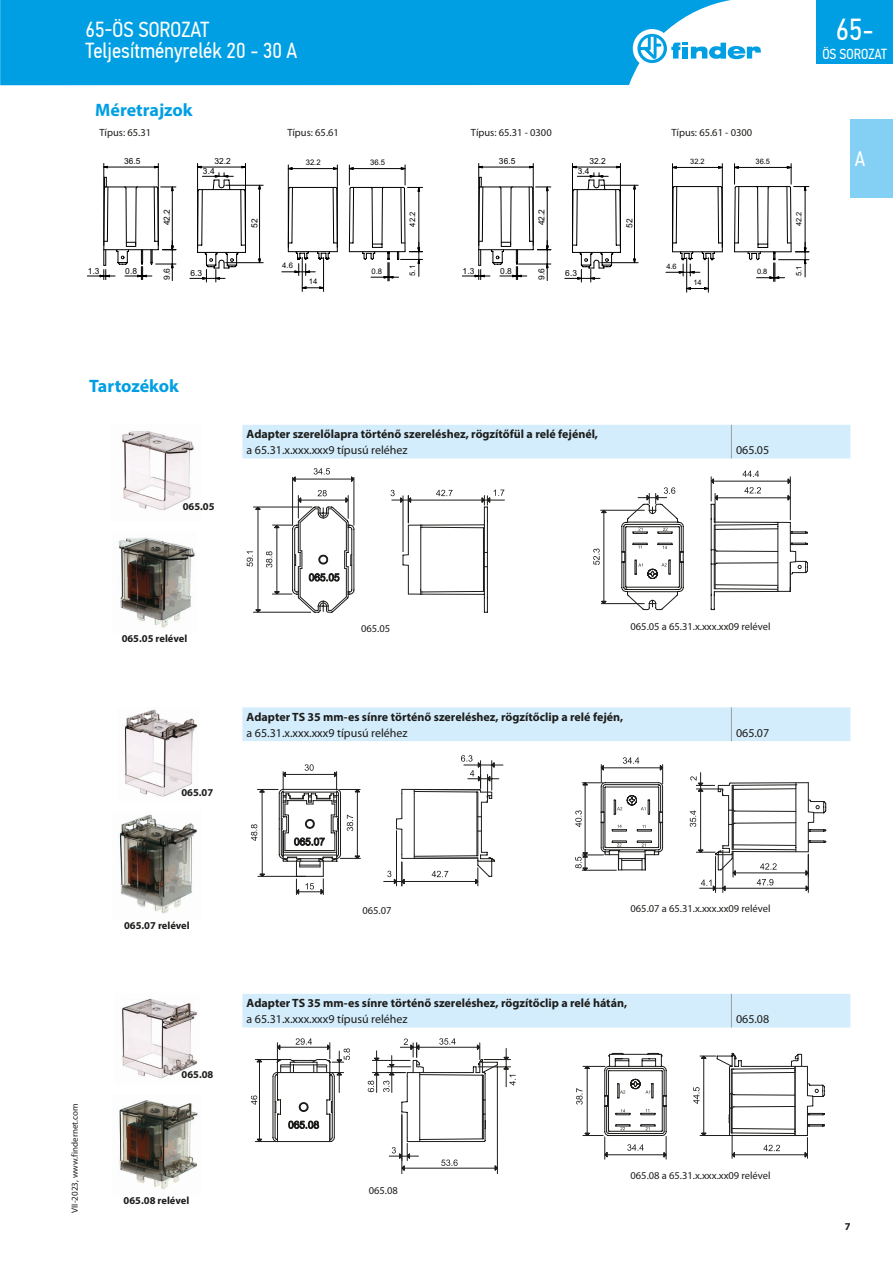
<style>
.page{position:relative;width:893px;height:1263px;background:#fff}
.page>*{position:absolute;margin:0;border:0;box-sizing:border-box;transform-origin:0 0}
.t1{font:30.3px "PF Din Text Cond Pro";color:#fff}
.t2{font:21.75px/21px "PF Din Text Cond Pro";color:#fff}
.t3{font:21px "PF Din Text Cond Pro";color:#fff}
.t4{font:700 18px "Myriad Pro";color:#009fe3}
.t5{font:14.55px "PF Din Text Cond Pro";color:#fff}
.t6{font:700 12px "Myriad Pro";color:#1d1d1b}
.t7{font:12px "Myriad Pro";color:#1d1d1b}
.t8{font:10.5px "Myriad Pro";color:#1d1d1b}
.t9{font:700 10.5px "Myriad Pro";color:#1d1d1b}
.t10{font:9px "Myriad Pro";color:#1d1d1b}
.t11{font:8.4px "Arial MT Std";letter-spacing:.01em;color:#000}
.t12{font:7.65px "Arial MT Std";letter-spacing:.005em;color:#000}
.t13{font:7.5px "Arial MT Std";letter-spacing:.005em;color:#000}
</style>
<div class="page">
<div style="left:850px;top:119px;width:43px;height:79px;background:#84d0f5"></div>
<div style="left:0;top:0;width:731px;height:85px;background:#009fe3"></div>
<div style="left:633px;top:29px;width:38px;height:39px;background:#fff;border-radius:50%"></div>
<svg style="left:637px;top:34px;width:124px;height:29px"></svg>
<div style="left:816px;top:0;width:77px;height:64px;background:#009fe3"></div>
<svg style="left:242px;top:425px;width:608px;height:602px"></svg>
<hr style="left:731px;top:425px;width:1px;height:33px;background:#9d9d9d">
<hr style="left:731px;top:707px;width:1px;height:34px;background:#9d9d9d">
<hr style="left:731px;top:994px;width:1px;height:33px;background:#9d9d9d">
<img style="left:122px;top:431px;width:72px;height:80px">
<img style="left:119px;top:537px;width:76px;height:91px">
<svg style="left:391px;top:489px;width:114px;height:124px"></svg>
<hr style="left:410px;top:500px;width:73px;height:1px;background:#1d1d1b">
<hr style="left:354px;top:477px;width:1px;height:48px;background:#1d1d1b">
<hr style="left:292px;top:477px;width:1px;height:48px;background:#1d1d1b">
<svg style="left:314px;top:468px;width:16px;height:6px"></svg>
<svg style="left:247px;top:490px;width:108px;height:123px"></svg>
<svg style="left:351px;top:477px;width:3px;height:5px"></svg>
<hr style="left:258px;top:509px;width:1px;height:102px;background:#1d1d1b">
<hr style="left:277px;top:527px;width:1px;height:66px;background:#1d1d1b">
<hr style="left:295px;top:479px;width:57px;height:1px;background:#1d1d1b">
<hr style="left:300px;top:500px;width:46px;height:1px;background:#1d1d1b">
<hr style="left:601px;top:510px;width:43px;height:1px;background:#1d1d1b">
<hr style="left:601px;top:603px;width:43px;height:1px;background:#1d1d1b">
<hr style="left:604px;top:512px;width:1px;height:89px;background:#1d1d1b">
<svg style="left:593px;top:548px;width:7px;height:17px"></svg>
<svg style="left:601px;top:601px;width:5px;height:3px"></svg>
<svg style="left:621px;top:471px;width:187px;height:139px"></svg>
<img style="left:124px;top:709px;width:73px;height:88px">
<img style="left:119px;top:814px;width:78px;height:100px">
<svg style="left:384px;top:755px;width:119px;height:131px"></svg>
<svg style="left:251px;top:764px;width:109px;height:130px"></svg>
<hr style="left:582px;top:870px;width:34px;height:1px;background:#1d1d1b">
<hr style="left:808px;top:854px;width:1px;height:38px;background:#1d1d1b">
<hr style="left:715px;top:856px;width:1px;height:36px;background:#1d1d1b">
<hr style="left:723px;top:850px;width:1px;height:42px;background:#1d1d1b">
<svg style="left:575px;top:757px;width:89px;height:113px"></svg>
<svg style="left:690px;top:773px;width:136px;height:118px"></svg>
<hr style="left:585px;top:783px;width:1px;height:72px;background:#1d1d1b">
<img style="left:122px;top:998px;width:76px;height:81px">
<img style="left:119px;top:1100px;width:80px;height:90px">
<svg style="left:251px;top:1038px;width:99px;height:105px"></svg>
<hr style="left:497px;top:1067px;width:1px;height:107px;background:#1d1d1b">
<hr style="left:402px;top:1115px;width:1px;height:59px;background:#1d1d1b">
<svg style="left:368px;top:1038px;width:148px;height:132px"></svg>
<svg style="left:693px;top:1053px;width:132px;height:105px"></svg>
<svg style="left:576px;top:1053px;width:91px;height:106px"></svg>
<hr style="left:587px;top:1068px;width:1px;height:66px;background:#1d1d1b">
<svg style="left:87px;top:163px;width:176px;height:119px"></svg>
<svg style="left:282px;top:165px;width:141px;height:127px"></svg>
<svg style="left:462px;top:163px;width:176px;height:119px"></svg>
<svg style="left:666px;top:163px;width:143px;height:129px"></svg>
<h2 class="t2" style="left:85px;top:19px;width:213px">65-ÖS SOROZAT<br>Teljesítményrelék 20 - 30 A</h2>
<h3 class="t4" style="left:95px;top:98px;width:99px">Méretrajzok</h3>
<p class="t8" style="left:100px;top:126px;width:53px">Típus: 65.31</p>
<p class="t8" style="left:287px;top:126px;width:53px">Típus: 65.61</p>
<p class="t8" style="left:471px;top:126px;width:82px">Típus: 65.31 - 0300</p>
<p class="t8" style="left:671px;top:126px;width:82px">Típus: 65.61 - 0300</p>
<p class="t11" style="left:215px;top:157px;width:18px">32.2</p>
<p class="t11" style="left:499px;top:157px;width:18px">36.5</p>
<p class="t13" style="left:756px;top:157px;width:16px">36.5</p>
<p class="t13" style="left:690px;top:157px;width:16px">32.2</p>
<p class="t11" style="left:124px;top:157px;width:18px">36.5</p>
<p class="t12" style="left:370px;top:158px;width:16px">36.5</p>
<p class="t11" style="left:589px;top:157px;width:18px">32.2</p>
<p class="t12" style="left:306px;top:158px;width:16px">32.2</p>
<p class="t11" style="left:203px;top:166px;width:13px">3.4</p>
<p class="t11" style="left:578px;top:166px;width:13px">3.4</p>
<p class="t11" style="left:162px;top:225px;width:18px;rotate:-90deg">42.2</p>
<p class="t11" style="left:250px;top:228px;width:11px;rotate:-90deg">52</p>
<p class="t12" style="left:408px;top:227px;width:16px;rotate:-90deg">42.2</p>
<p class="t11" style="left:537px;top:225px;width:18px;rotate:-90deg">42.2</p>
<p class="t11" style="left:625px;top:228px;width:11px;rotate:-90deg">52</p>
<p class="t11" style="left:88px;top:266px;width:13px">1.3</p>
<p class="t11" style="left:162px;top:280px;width:13px;rotate:-90deg">9.6</p>
<p class="t11" style="left:125px;top:266px;width:13px">0.8</p>
<p class="t11" style="left:190px;top:269px;width:13px">6.3</p>
<p class="t12" style="left:282px;top:261px;width:12px">4.6</p>
<p class="t12" style="left:309px;top:277px;width:10px">14</p>
<p class="t12" style="left:371px;top:266px;width:12px">0.8</p>
<p class="t12" style="left:408px;top:276px;width:12px;rotate:-90deg">5.1</p>
<p class="t11" style="left:463px;top:266px;width:13px">1.3</p>
<p class="t11" style="left:537px;top:280px;width:13px;rotate:-90deg">9.6</p>
<p class="t11" style="left:500px;top:266px;width:13px">0.8</p>
<p class="t11" style="left:565px;top:269px;width:13px">6.3</p>
<p class="t13" style="left:666px;top:262px;width:12px">4.6</p>
<p class="t13" style="left:693px;top:278px;width:10px">14</p>
<p class="t13" style="left:757px;top:267px;width:12px">0.8</p>
<h1 class="t1" style="left:836px;top:11px;width:39px">65-</h1>
<p class="t5" style="left:822px;top:46px;width:66px">ÖS SOROZAT</p>
<p class="t13" style="left:794px;top:226px;width:16px;rotate:-90deg">42.2</p>
<p class="t13" style="left:794px;top:276px;width:12px;rotate:-90deg">5.1</p>
<h3 class="t3" style="left:855px;top:147px;width:12px">A</h3>
<h3 class="t4" style="left:89px;top:374px;width:91px">Tartozékok</h3>
<p class="t9" style="left:183px;top:499px;width:33px">065.05</p>
<p class="t6" style="left:247px;top:426px;width:353px">Adapter szerelőlapra történő szereléshez, rögzítőfü l a relé fejénél,</p>
<p class="t7" style="left:247px;top:443px;width:163px">a 65.31.x.xxx.xxx9 típusú reléhez</p>
<p class="t7" style="left:736px;top:443px;width:35px">065.05</p>
<p class="t9" style="left:122px;top:632px;width:67px">065.05 relével</p>
<p class="t9" style="left:181px;top:786px;width:33px">065.07</p>
<p class="t8" style="left:361px;top:622px;width:31px">065.05</p>
<p class="t8" style="left:630px;top:620px;width:142px">065.05 a 65.31.x.xxx.xx09 relével</p>
<p class="t6" style="left:247px;top:709px;width:378px">Adapter TS 35 mm-es sínre történő szereléshez, rögzítőclip a relé fején,</p>
<p class="t7" style="left:247px;top:725px;width:163px">a 65.31.x.xxx.xxx9 típusú reléhez</p>
<p class="t7" style="left:736px;top:725px;width:35px">065.07</p>
<p class="t10" style="left:69px;top:1213px;width:110px;rotate:-90deg">VII-2023, www.findernet.com</p>
<p class="t9" style="left:124px;top:918px;width:67px">065.07 relével</p>
<p class="t9" style="left:182px;top:1068px;width:33px">065.08</p>
<p class="t8" style="left:362px;top:904px;width:31px">065.07</p>
<p class="t8" style="left:630px;top:902px;width:142px">065.07 a 65.31.x.xxx.xx09 relével</p>
<p class="t6" style="left:247px;top:995px;width:382px">Adapter TS 35 mm-es sínre történő szereléshez, rögzítőclip a relé hátán,</p>
<p class="t7" style="left:247px;top:1012px;width:163px">a 65.31.x.xxx.xxx9 típusú reléhez</p>
<p class="t7" style="left:736px;top:1012px;width:35px">065.08</p>
<p class="t9" style="left:124px;top:1194px;width:67px">065.08 relével</p>
<p class="t8" style="left:369px;top:1184px;width:31px">065.08</p>
<p class="t8" style="left:630px;top:1169px;width:142px">065.08 a 65.31.x.xxx.xx09 relével</p>
<p class="t9" style="left:845px;top:1219px;width:7px">7</p>
</div>
